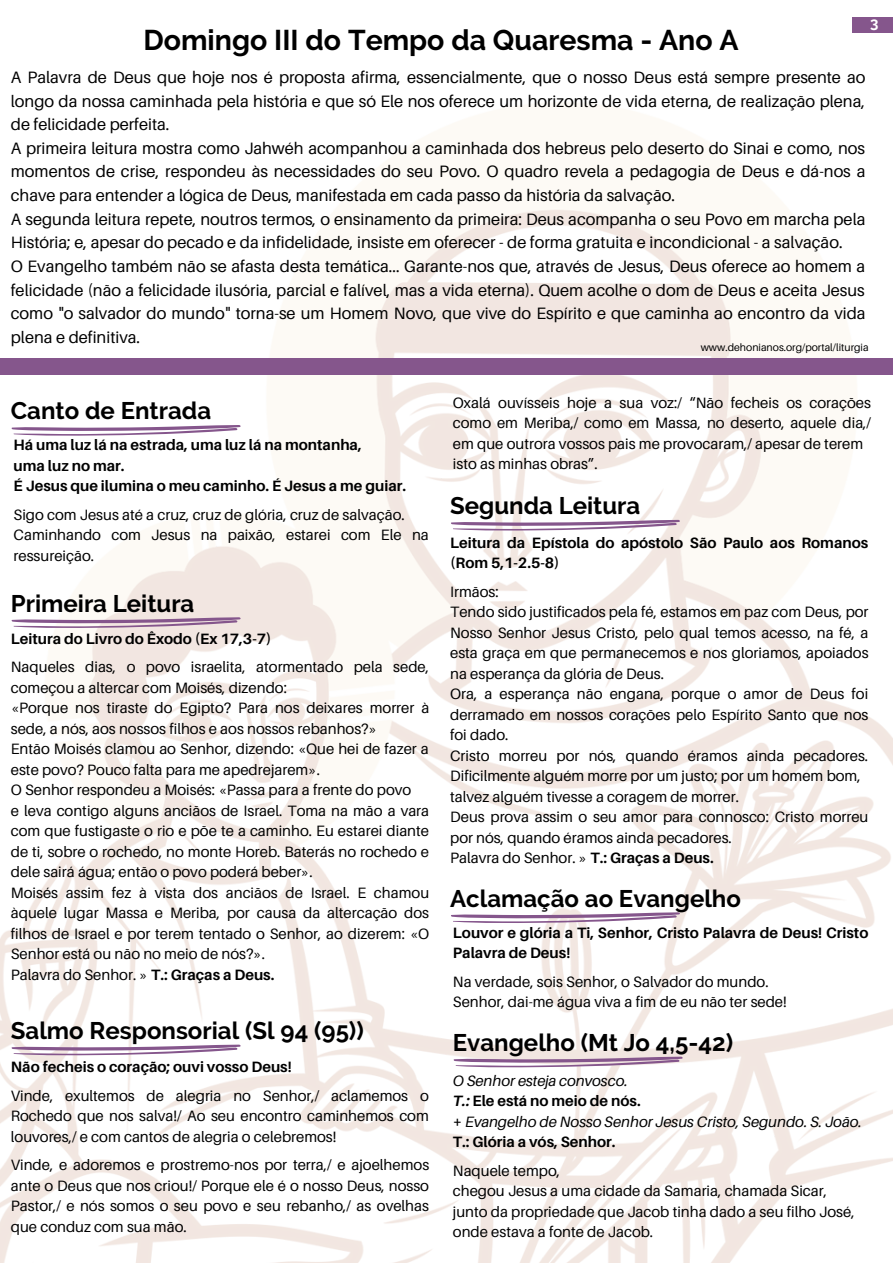
<style>
.page{position:relative;width:893px;height:1264px;background:#fff}
.page>*{position:absolute;margin:0;border:0;box-sizing:border-box;transform-origin:0 0}
.t1{font:700 28.5px "Raleway";color:#000}
.t2{font:700 24px "Raleway";color:#000}
.t3{font:16.5px/23.5px "Aileron";color:#000}
.t4{font:15px/20.5px "Aileron";color:#000}
.t5{font:700 15px/20.5px "Aileron";color:#000}
.t6{font:italic 15px/20.5px "Aileron";color:#000}
.t7{font:700 15px "Raleway";color:#fff}
.t8{font:10.5px "Aileron";color:#000}
.s1{font-weight:700}
.s2{font-weight:700;font-style:normal}
</style>
<div class="page">
<img style="left:0;top:32px;width:892px;height:1230px">
<svg style="left:11px;top:1044px;width:230px;height:11px"></svg>
<div style="left:851px;top:17px;width:41px;height:15px;background:#85568c"></div>
<div style="left:0;top:359px;width:892px;height:15px;background:#85568c"></div>
<svg style="left:450px;top:520px;width:230px;height:11px"></svg>
<svg style="left:11px;top:425px;width:230px;height:11px"></svg>
<svg style="left:11px;top:617px;width:230px;height:11px"></svg>
<svg style="left:450px;top:912px;width:230px;height:11px"></svg>
<svg style="left:453px;top:1056px;width:230px;height:11px"></svg>
<p class="t7" style="left:870px;top:14px;width:10px">3</p>
<h1 class="t1" style="left:143px;top:23px;width:596px">Domingo III do Tempo da Quaresma - Ano A</h1>
<p class="t3" style="left:11px;top:65px;width:856px">A Palavra de Deus que hoje nos é proposta afirma, essencialmente, que o nosso Deus está sempre presente ao longo da nossa caminhada pela história e que só Ele nos oferece um horizonte de vida eterna, de realização plena, de felicidade perfeita.<br>A primeira leitura mostra como Jahwéh acompanhou a caminhada dos hebreus pelo deserto do Sinai e como, nos momentos de crise, respondeu às necessidades do seu Povo. O quadro revela a pedagogia de Deus e dá-nos a chave para entender a lógica de Deus, manifestada em cada passo da história da salvação.<br>A segunda leitura repete, noutros termos, o ensinamento da primeira: Deus acompanha o seu Povo em marcha pela História; e, apesar do pecado e da infidelidade, insiste em oferecer - de forma gratuita e incondicional - a salvação.<br>O Evangelho também não se afasta desta temática... Garante-nos que, através de Jesus, Deus oferece ao homem a felicidade (não a felicidade ilusória, parcial e falível, mas a vida eterna). Quem acolhe o dom de Deus e aceita Jesus como "o salvador do mundo" torna-se um Homem Novo, que vive do Espírito e que caminha ao encontro da vida plena e definitiva.</p>
<p class="t8" style="left:700px;top:340px;width:169px">www.dehonianos.org/portal/liturgia</p>
<h2 class="t2" style="left:11px;top:397px;width:202px">Canto de Entrada</h2>
<p class="t5" style="left:14px;top:434px;width:394px">Há uma luz lá na estrada, uma luz lá na montanha,<br>uma luz no mar.<br>É Jesus que ilumina o meu caminho. É Jesus a me guiar.</p>
<p class="t4" style="left:14px;top:504px;width:417px">Sigo com Jesus até a cruz, cruz de glória, cruz de salvação.<br>Caminhando com Jesus na paixão, estarei com Ele na ressureição.</p>
<h2 class="t2" style="left:11px;top:589px;width:185px">Primeira Leitura</h2>
<p class="t5" style="left:11px;top:628px;width:262px">Leitura do Livro do Êxodo (Ex 17,3-7)</p>
<p class="t4" style="left:11px;top:656px;width:420px">Naqueles dias, o povo israelita, atormentado pela sede, começou a altercar com Moisés, dizendo:<br>«Porque nos tiraste do Egipto? Para nos deixares morrer à sede, a nós, aos nossos filhos e aos nossos rebanhos?»<br>Então Moisés clamou ao Senhor, dizendo: «Que hei de fazer a este povo? Pouco falta para me apedrejarem».<br>O Senhor respondeu a Moisés: «Passa para a frente do povo<br>e leva contigo alguns anciãos de Israel. Toma na mão a vara com que fustigaste o rio e põe te a caminho. Eu estarei diante de ti, sobre o rochedo, no monte Horeb. Baterás no rochedo e dele sairá água; então o povo poderá beber».<br>Moisés assim fez à vista dos anciãos de Israel. E chamou àquele lugar Massa e Meriba, por causa da altercação dos filhos de Israel e por terem tentado o Senhor, ao dizerem: «O Senhor está ou não no meio de nós?».<br>Palavra do Senhor. » <span class="s1">T.: Graças a Deus.</span></p>
<h2 class="t2" style="left:11px;top:1016px;width:354px">Salmo Responsorial (Sl 94 (95))</h2>
<p class="t5" style="left:11px;top:1056px;width:282px">Não fecheis o coração; ouvi vosso Deus!</p>
<p class="t4" style="left:11px;top:1084px;width:419px;text-align:justify">Vinde, exultemos de alegria no Senhor,/ aclamemos o Rochedo que nos salva!/ Ao seu encontro caminhemos com louvores,/ e com cantos de alegria o celebremos!</p>
<p class="t4" style="left:11px;top:1154px;width:420px;text-align:justify">Vinde, e adoremos e prostremo-nos por terra,/ e ajoelhemos ante o Deus que nos criou!/ Porque ele é o nosso Deus, nosso Pastor,/ e nós somos o seu povo e seu rebanho,/ as ovelhas que conduz com sua mão.</p>
<p class="t4" style="left:453px;top:392px;width:419px">Oxalá ouvísseis hoje a sua voz:/ “Não fecheis os corações como em Meriba,/ como em Massa, no deserto, aquele dia,/ em que outrora vossos pais me provocaram,/ apesar de terem isto as minhas obras”.</p>
<h2 class="t2" style="left:450px;top:492px;width:192px">Segunda Leitura</h2>
<p class="t5" style="left:450px;top:532px;width:419px">Leitura da Epístola do apóstolo São Paulo aos Romanos (Rom 5,1-2.5-8)</p>
<p class="t4" style="left:450px;top:580px;width:420px">Irmãos:<br>Tendo sido justificados pela fé, estamos em paz com Deus, por Nosso Senhor Jesus Cristo, pelo qual temos acesso, na fé, a esta graça em que permanecemos e nos gloriamos, apoiados na esperança da glória de Deus.<br>Ora, a esperança não engana, porque o amor de Deus foi derramado em nossos corações pelo Espírito Santo que nos foi dado.<br>Cristo morreu por nós, quando éramos ainda pecadores.<br>Dificilmente alguém morre por um justo; por um homem bom, talvez alguém tivesse a coragem de morrer.<br>Deus prova assim o seu amor para connosco: Cristo morreu por nós, quando éramos ainda pecadores.<br>Palavra do Senhor. » <span class="s1">T.: Graças a Deus.</span></p>
<h2 class="t2" style="left:450px;top:884px;width:292px">Aclamação ao Evangelho</h2>
<p class="t5" style="left:453px;top:922px;width:417px">Louvor e glória a Ti, Senhor, Cristo Palavra de Deus! Cristo<br>Palavra de Deus!</p>
<p class="t4" style="left:453px;top:971px;width:335px">Na verdade, sois Senhor, o Salvador do mundo.<br>Senhor, dai-me água viva a fim de eu não ter sede!</p>
<h2 class="t2" style="left:453px;top:1028px;width:282px">Evangelho (Mt Jo 4,5-42)</h2>
<p class="t6" style="left:453px;top:1069px;width:410px">O Senhor esteja convosco.<br><span class="s1">T.:</span> <span class="s2">Ele está no meio de nós.<br>+</span> Evangelho de Nosso Senhor Jesus Cristo, Segundo. S. João.<br><span class="s2">T.: Glória a vós, Senhor.</span></p>
<p class="t4" style="left:453px;top:1159px;width:403px">Naquele tempo,<br>chegou Jesus a uma cidade da Samaria, chamada Sicar, junto da propriedade que Jacob tinha dado a seu filho José, onde estava a fonte de Jacob.</p>
</div>
